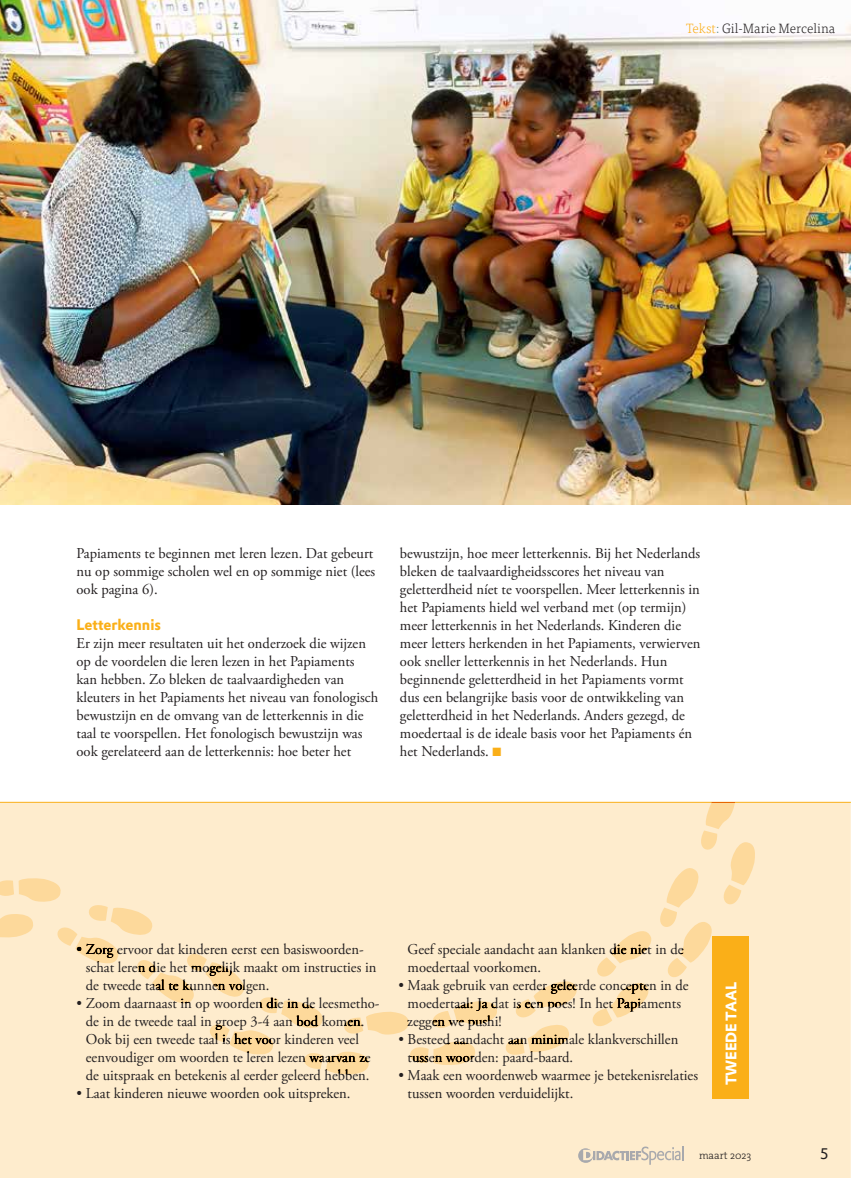
<style>
.page{position:relative;width:851px;height:1178px;background:#fff}
.page>*{position:absolute;margin:0;border:0;box-sizing:border-box;transform-origin:0 0}
.t1{font:15px/18px "Adobe Garamond Pro";color:#231f20}
.t2{font:15px "DTL Prokyon ST Bold";letter-spacing:-.005em;color:#faaf18}
.t3{font:15px "DTL Prokyon ST Bold";letter-spacing:-.005em;color:#fff}
.t4{font:15px "DTL Prokyon T";color:#231f20}
.t5{font:300 13.5px "Tisa Pro";color:#231f20}
.t6{font:300 10.5px "The Serif";color:#231f20}
.s1{color:#faaf18}
.s2{color:#4b8077}
</style>
<div class="page">
<img style="left:0;top:0;width:850px;height:504px">
<svg style="left:0;top:802px;width:850px;height:376px;background:#fde9c6"></svg>
<svg style="left:578px;top:1146px;width:105px;height:19px;background:#e4d7c3"></svg>
<p class="t5" style="left:686px;top:19px;width:150px"><span class="s1">Tekst</span><span class="s2">:</span> Gil-Marie Mercelina</p>
<p class="t1" style="left:77px;top:545px;width:300px">Papiaments te beginnen met leren lezen. Dat gebeurt nu op sommige scholen wel en op sommige niet (lees ook pagina 6).</p>
<p class="t2" style="left:77px;top:615px;width:86px">Letterkennis</p>
<p class="t1" style="left:77px;top:635px;width:303px">Er zijn meer resultaten uit het onderzoek die wijzen op de voordelen die leren lezen in het Papiaments kan hebben. Zo bleken de taalvaardigheden van kleuters in het Papiaments het niveau van fonologisch bewustzijn en de omvang van de letterkennis in die taal te voorspellen. Het fonologisch bewustzijn was ook gerelateerd aan de letterkennis: hoe beter het</p>
<p class="t1" style="left:400px;top:545px;width:302px">bewustzijn, hoe meer letterkennis. Bij het Nederlands bleken de taalvaardigheidsscores het niveau van geletterdheid níet te voorspellen. Meer letterkennis in het Papiaments hield wel verband met (op termijn) meer letterkennis in het Nederlands. Kinderen die meer letters herkenden in het Papiaments, verwierven ook sneller letterkennis in het Nederlands. Hun beginnende geletterdheid in het Papiaments vormt dus een belangrijke basis voor de ontwikkeling van geletterdheid in het Nederlands. Anders gezegd, de moedertaal is de ideale basis voor het Papiaments én het Nederlands. <span class="s1">■</span></p>
<p class="t1" style="left:86px;top:941px;width:292px;text-indent:-9px">• Zorg ervoor dat kinderen eerst een basiswoorden&shy;schat leren die het mogelijk maakt om instructies in de tweede taal te kunnen volgen.</p>
<p class="t1" style="left:86px;top:995px;width:295px;text-indent:-9px">• Zoom daarnaast in op woorden die in de leesmetho&shy;de in de tweede taal in groep 3-4 aan bod komen.<br>Ook bij een tweede taal is het voor kinderen veel eenvoudiger om woorden te leren lezen waarvan ze de uitspraak en betekenis al eerder geleerd hebben.</p>
<p class="t1" style="left:77px;top:1085px;width:275px">• Laat kinderen nieuwe woorden ook uitspreken.</p>
<p class="t1" style="left:407px;top:941px;width:277px">Geef speciale aandacht aan klanken die niet in de moedertaal voorkomen.</p>
<p class="t1" style="left:407px;top:977px;width:282px;text-indent:-9px">• Maak gebruik van eerder geleerde concepten in de moedertaal: Ja dat is een poes! In het Papiaments zeggen we pushi!</p>
<p class="t1" style="left:407px;top:1031px;width:272px;text-indent:-9px">• Besteed aandacht aan minimale klankverschillen tussen woorden: paard-baard.</p>
<p class="t1" style="left:407px;top:1067px;width:292px;text-indent:-9px">• Maak een woordenweb waarmee je betekenisrelaties tussen woorden verduidelijkt.</p>
<p class="t3" style="left:721px;top:1085px;width:105px;rotate:-90deg">TWEEDE TAAL</p>
<p class="t6" style="left:699px;top:1147px;width:54px">maart 2023</p>
<p class="t4" style="left:819px;top:1144px;width:11px">5</p>
</div>
